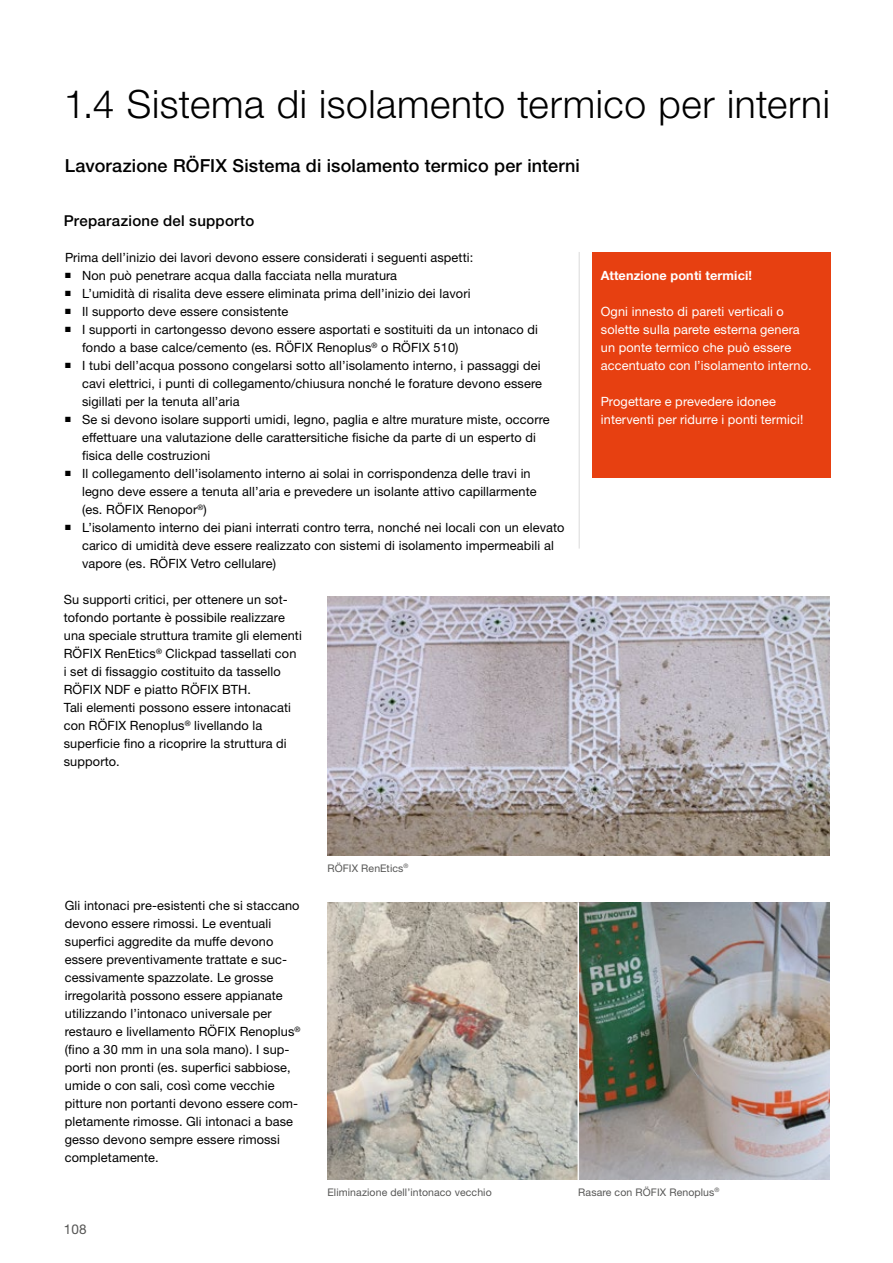
<style>
.page{position:relative;width:893px;height:1263px;background:#fff}
.page>*{position:absolute;margin:0;border:0;box-sizing:border-box;transform-origin:0 0}
.t1{font:300 39px "Helvetica Neue LTW1 G";letter-spacing:.015em;color:#000}
.t2{font:500 18px "Helvetica Neue LTW1 G";letter-spacing:.01em;color:#000}
.t3{font:500 15px "Helvetica Neue LTW1 G";letter-spacing:.015em;color:#000}
.t4{font:13.5px "Helvetica Neue LTW1 G";color:#575756}
.t5{font:12.75px/18px "Helvetica Neue LTW1 G";letter-spacing:.01em;color:#000}
.t6{font:12.75px/18px "Helvetica Neue LTW1 G";letter-spacing:.01em;color:#fff}
.t7{font:700 12.75px "Helvetica Neue LTW1 G";letter-spacing:.01em;color:#fff}
.t8{font:10.5px "Helvetica Neue LTW1 G";letter-spacing:.01em;color:#575756}
</style>
<div class="page">
<div style="left:592px;top:252px;width:238px;height:226px;background:#e74011"></div>
<hr style="left:579px;top:252px;width:1px;height:297px;background:#dadada">
<img style="left:327px;top:902px;width:502px;height:278px">
<img style="left:327px;top:596px;width:502px;height:260px">
<hr style="left:578px;top:902px;width:1px;height:278px;background:#f8f8f8">
<h1 class="t1" style="left:64px;top:80px;width:768px">1.4 Sistema di isolamento termico per interni</h1>
<h2 class="t2" style="left:65px;top:155px;width:517px">Lavorazione RÖFIX Sistema di isolamento termico per interni</h2>
<p class="t3" style="left:64px;top:211px;width:192px">Preparazione del supporto</p>
<p class="t5" style="left:65px;top:248px;width:410px">Prima dell’inizio dei lavori devono essere considerati i seguenti aspetti:</p>
<p class="t5" style="left:65px;top:266px;width:334px">■ Non può penetrare acqua dalla facciata nella muratura</p>
<p class="t5" style="left:65px;top:284px;width:407px">■ L’umidità di risalita deve essere eliminata prima dell’inizio dei lavori</p>
<p class="t5" style="left:65px;top:302px;width:225px">■ Il supporto deve essere consistente</p>
<p class="t5" style="left:82px;top:320px;width:458px;text-indent:-17px">■ I supporti in cartongesso devono essere asportati e sostituiti da un intonaco di fondo a base calce/cemento (es. RÖFIX Renoplus<sup>®</sup> o RÖFIX 510)</p>
<p class="t5" style="left:82px;top:356px;width:462px;text-align:justify;text-indent:-17px">■ I tubi dell’acqua possono congelarsi sotto all’isolamento interno, i passaggi dei cavi elettrici, i punti di collegamento/chiusura nonché le forature devono essere sigillati per la tenuta all’aria</p>
<p class="t5" style="left:82px;top:410px;width:469px;text-indent:-17px">■ Se si devono isolare supporti umidi, legno, paglia e altre murature miste, occorre effettuare una valutazione delle carattersitiche fisiche da parte di un esperto di fisica delle costruzioni</p>
<p class="t5" style="left:82px;top:464px;width:456px;text-indent:-17px">■ Il collegamento dell’isolamento interno ai solai in corrispondenza delle travi in legno deve essere a tenuta all’aria e prevedere un isolante attivo capillarmente (es. RÖFIX Renopor<sup>®</sup>)</p>
<p class="t5" style="left:82px;top:518px;width:484px;text-indent:-17px">■ L’isolamento interno dei piani interrati contro terra, nonché nei locali con un elevato carico di umidità deve essere realizzato con sistemi di isolamento impermeabili al vapore (es. RÖFIX Vetro cellulare)</p>
<p class="t5" style="left:64px;top:590px;width:240px">Su supporti critici, per ottenere un sot&shy;tofondo portante è possibile realizzare una speciale struttura tramite gli elementi RÖFIX RenEtics<sup>®</sup> Clickpad tassellati con i set di fissaggio costituito da tassello RÖFIX NDF e piatto RÖFIX BTH.<br>Tali elementi possono essere intonacati con RÖFIX Renoplus<sup>®</sup> livellando la superficie fino a ricoprire la struttura di supporto.</p>
<p class="t7" style="left:601px;top:267px;width:153px">Attenzione ponti termici!</p>
<p class="t6" style="left:601px;top:302px;width:212px">Ogni innesto di pareti verticali o solette sulla parete esterna genera un ponte termico che può essere accentuato con l’isolamento interno.</p>
<p class="t6" style="left:601px;top:392px;width:204px">Progettare e prevedere idonee interventi per ridurre i ponti termici!</p>
<p class="t5" style="left:65px;top:896px;width:237px">Gli intonaci pre-esistenti che si staccano devono essere rimossi. Le eventuali superfici aggredite da muffe devono essere preventivamente trattate e suc&shy;cessivamente spazzolate. Le grosse irregolarità possono essere appianate utilizzando l’intonaco universale per restauro e livellamento RÖFIX Renoplus<sup>® </sup>(fino a 30 mm in una sola mano). I sup&shy;porti non pronti (es. superfici sabbiose, umide o con sali, così come vecchie pitture non portanti devono essere com&shy;pletamente rimosse. Gli intonaci a base gesso devono sempre essere rimossi completamente.</p>
<p class="t4" style="left:64px;top:1221px;width:24px">108</p>
<p class="t8" style="left:327px;top:861px;width:83px">RÖFIX RenEtics<sup>®</sup></p>
<p class="t8" style="left:327px;top:1186px;width:166px">Eliminazione dell’intonaco vecchio</p>
<p class="t8" style="left:578px;top:1186px;width:143px">Rasare con RÖFIX Renoplus<sup>®</sup></p>
</div>
